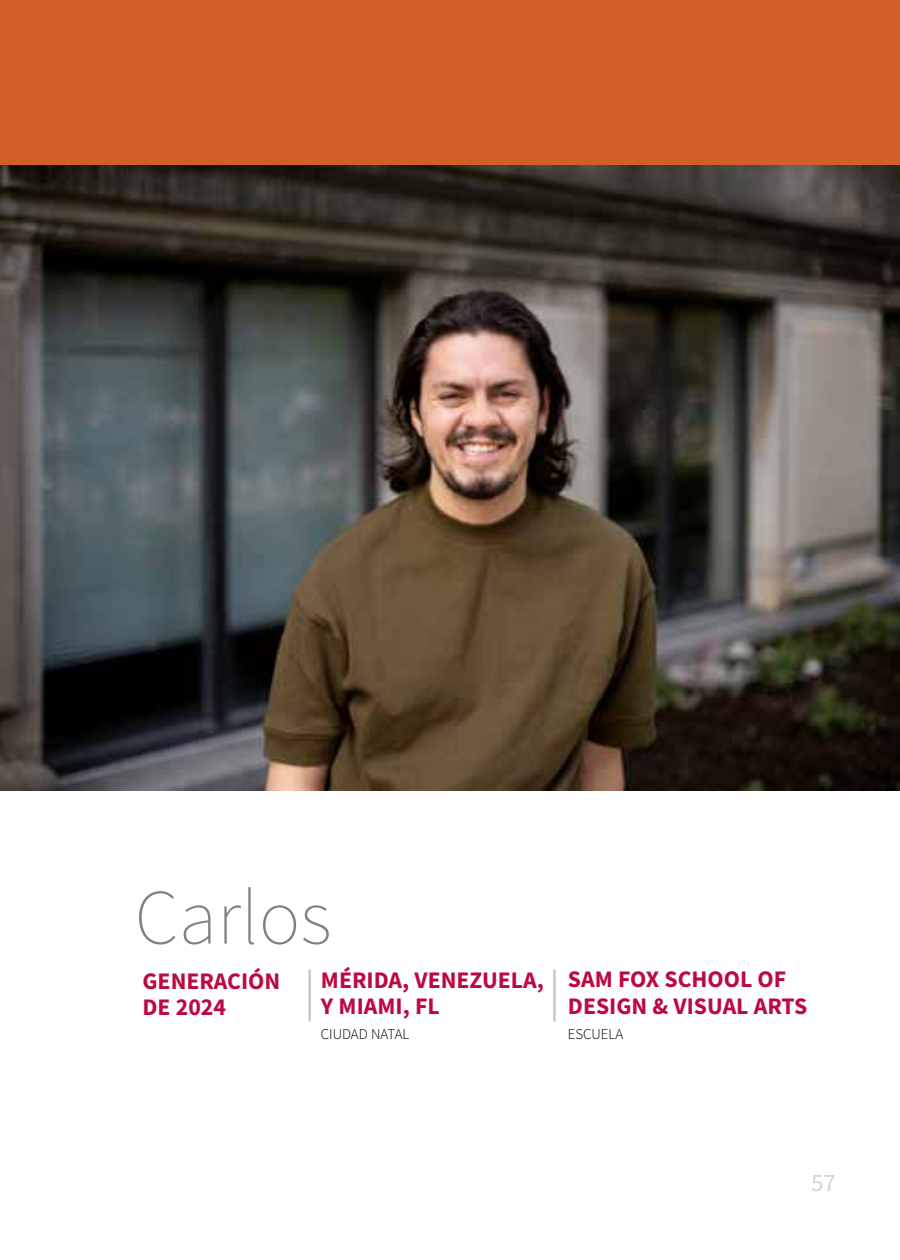
<style>
.page{position:relative;width:900px;height:1260px;background:#fff}
.page>*{position:absolute;margin:0;border:0;box-sizing:border-box;transform-origin:0 0}
.t1{font:200 78.25px "Source Sans Pro";color:#808285}
.t2{font:25px "Source Sans Pro";color:#d1d3d4}
.t3{font:700 23.75px/26.2px "Source Sans Pro";color:#bc0a40}
.t4{font:300 15px "Source Sans Pro";color:#000}
</style>
<div class="page">
<div style="left:0;top:0;width:900px;height:791px;background:#d15f27"></div>
<img style="left:0;top:165px;width:900px;height:626px">
<hr style="left:308px;top:969px;width:3px;height:52px;background:#c7c8ca">
<hr style="left:553px;top:969px;width:3px;height:52px;background:#c7c8ca">
<h1 class="t1" style="left:135px;top:871px;width:198px">Carlos</h1>
<p class="t3" style="left:142px;top:967px;width:139px">GENERACIÓN<br>DE 2024</p>
<p class="t3" style="left:321px;top:967px;width:224px">MÉRIDA, VENEZUELA,<br>Y MIAMI, FL</p>
<p class="t4" style="left:321px;top:1025px;width:90px">CIUDAD NATAL</p>
<p class="t3" style="left:568px;top:966px;width:241px">SAM FOX SCHOOL OF<br>DESIGN &amp; VISUAL ARTS</p>
<p class="t4" style="left:568px;top:1024px;width:57px">ESCUELA</p>
<p class="t2" style="left:811px;top:1167px;width:26px">57</p>
</div>
